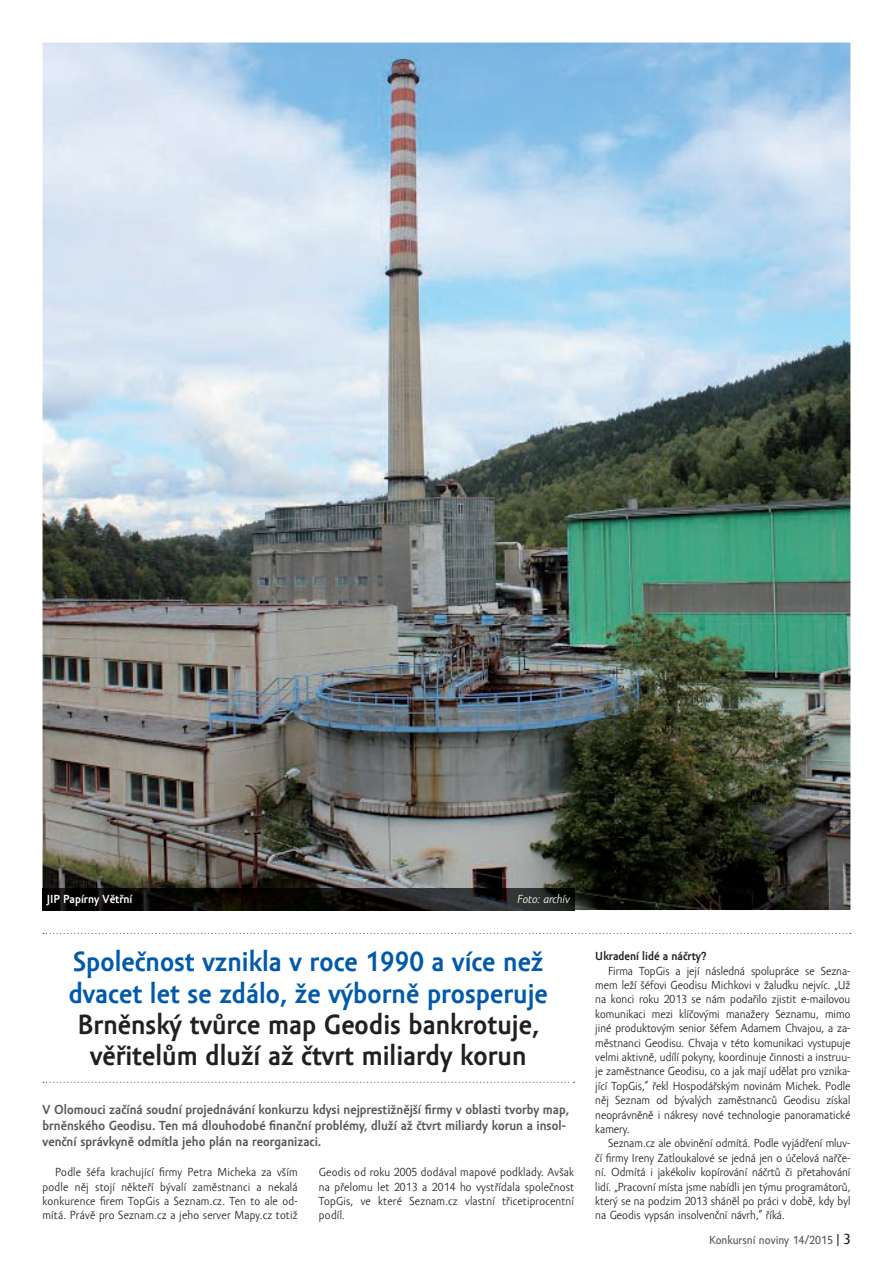
<style>
.page{position:relative;width:893px;height:1263px;background:#fff}
.page>*{position:absolute;margin:0;border:0;box-sizing:border-box;transform-origin:0 0}
.t1{font:700 28.5px/31.3px "Amor Sans Pro";color:#015aaa}
.t2{font:700 28.5px/31.3px "Amor Sans Pro";color:#231f20;text-align:center}
.t3{font:700 13.5px/16.2px "Amor Sans Pro";color:#57585a}
.t4{font:12px/14.4px "Amor Sans Pro";letter-spacing:.01em;color:#231f20;text-align:justify}
.t5{font:12px "Amor Sans Text Pro";color:#57585a}
.t6{font:700 12px "Amor Sans Pro";color:#231f20}
.t7{font:700 12px "Amor Sans Pro";color:#fff}
.t8{font:italic 12px "Amor Sans Pro";color:#fff}
.s1{color:#231f20}
.s2{font-size:15px;color:#231f20}
</style>
<div class="page">
<svg style="left:43px;top:1082px;width:531px;height:1px"></svg>
<svg style="left:43px;top:933px;width:808px;height:1px"></svg>
<img style="left:43px;top:43px;width:807px;height:867px">
<img style="left:43px;top:889px;width:531px;height:21px">
<p class="t7" style="left:47px;top:892px;width:87px">JIP Papírny Větřní</p>
<p class="t8" style="left:518px;top:893px;width:54px">Foto: archív</p>
<h1 class="t1" style="left:69px;top:947px;width:481px">Společnost vznikla v roce 1990 a více než dvacet let se zdálo, že výborně prosperuje</h1>
<h1 class="t2" style="left:77px;top:1010px;width:463px">Brněnský tvůrce map Geodis bankrotuje, věřitelům dluží až čtvrt miliardy korun</h1>
<p class="t3" style="left:43px;top:1101px;width:528px">V Olomouci začíná soudní projednávání konkurzu kdysi nejprestižnější firmy v oblasti tvorby map, brněnského Geodisu. Ten má dlouhodobé finanční problémy, dluží až čtvrt miliardy korun a insol&shy;venční správkyně odmítla jeho plán na reorganizaci.</p>
<p class="t4" style="left:43px;top:1165px;width:257px;text-indent:13px">Podle šéfa krachující firmy Petra Micheka za vším podle něj stojí někteří bývalí zaměstnanci a nekalá konkurence firem TopGis a Seznam.cz. Ten to ale od&shy;mítá. Právě pro Seznam.cz a jeho server Mapy.cz totiž</p>
<p class="t4" style="left:319px;top:1165px;width:257px">Geodis od roku 2005 dodával mapové podklady. Avšak na přelomu let 2013 a 2014 ho vystřídala společnost TopGis, ve které Seznam.cz vlastní třicetiprocentní podíl.</p>
<p class="t6" style="left:595px;top:949px;width:113px">Ukradení lidé a náčrty?</p>
<p class="t4" style="left:595px;top:964px;width:257px;text-indent:13px">Firma TopGis a její následná spolupráce se Sezna&shy;mem leží šéfovi Geodisu Michkovi v žaludku nejvíc. „Už na konci roku 2013 se nám podařilo zjistit e-mailovou komunikaci mezi klíčovými manažery Seznamu, mimo jiné produktovým senior šéfem Adamem Chvajou, a za&shy;městnanci Geodisu. Chvaja v této komunikaci vystupuje velmi aktivně, udílí pokyny, koordinuje činnosti a instruu&shy;je zaměstnance Geodisu, co a jak mají udělat pro vznika&shy;jící TopGis,“ řekl Hospodářským novinám Michek. Podle něj Seznam od bývalých zaměstnanců Geodisu získal neoprávněně i nákresy nové technologie panoramatické kamery.</p>
<p class="t4" style="left:595px;top:1136px;width:257px;text-indent:13px">Seznam.cz ale obvinění odmítá. Podle vyjádření mluv&shy;čí firmy Ireny Zatloukalové se jedná jen o účelová nařče&shy;ní. Odmítá i jakékoliv kopírování náčrtů či přetahování lidí. „Pracovní místa jsme nabídli jen týmu programátorů, který se na podzim 2013 sháněl po práci v době, kdy byl na Geodis vypsán insolvenční návrh,“ říká.</p>
<p class="t5" style="left:709px;top:1234px;width:143px">Konkursní noviny 14/2015 <span class="s1">|</span> <span class="s2">3</span></p>
</div>
